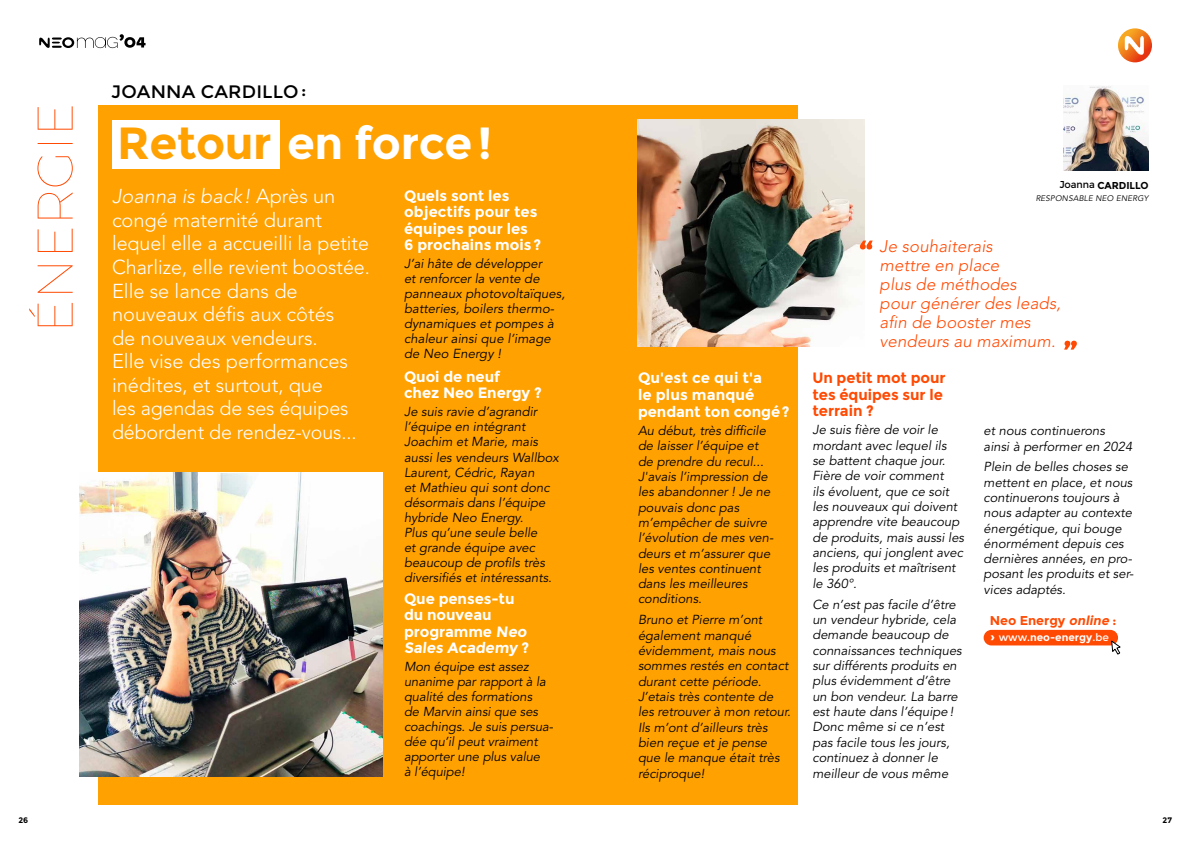
<style>
.page{position:relative;width:1191px;height:851px;background:#fff}
.page>*{position:absolute;margin:0;border:0;box-sizing:border-box;transform-origin:0 0}
.t1{font:700 45px "Montserrat";letter-spacing:-.01em;color:#fff}
.t2{font:300 20px/23.5px "Avenir LT Std";color:#fff}
.t3{font:18px "Montserrat";letter-spacing:.01em;color:#000}
.t4{font:italic 300 16.8px/18.9px "Avenir LT Std";letter-spacing:.005em;color:#ff4a03}
.t5{font:700 15px/16.2px "Montserrat";color:#fff}
.t6{font:700 15px/16.6px "Montserrat";letter-spacing:-.005em;color:#ff4a03}
.t7{font:italic 13px/15.3px "Avenir LT Std";color:#000}
.t8{font:700 12.8px "Montserrat";color:#ff4a03}
.t9{font:700 10.5px "Montserrat";color:#fff}
.t10{font:700 10px "Montserrat";letter-spacing:-.005em;color:#000}
.t11{font:italic 8px "Avenir LT Std";letter-spacing:.025em;color:#000}
.t12{font:700 8px "Montserrat";color:#000}
.s1{color:#ffa100}
.s2{font-style:italic}
.s3{font-weight:400}
.s4{font-size:13.2px}
</style>
<div class="page">
<div style="left:99px;top:105px;width:698px;height:699px;background:#ffa100"></div>
<svg style="left:29px;top:106px;width:44px;height:220px"></svg>
<img style="left:1063px;top:86px;width:85px;height:84px">
<svg style="left:1118px;top:28px;width:34px;height:34px"></svg>
<svg style="left:1124px;top:36px;width:19px;height:19px"></svg>
<img style="left:79px;top:472px;width:304px;height:304px">
<img style="left:637px;top:120px;width:227px;height:227px">
<svg style="left:39px;top:34px;width:106px;height:14px"></svg>
<div style="left:113px;top:120px;width:167px;height:49px;background:#fff"></div>
<svg style="left:1064px;top:340px;width:12px;height:9px"></svg>
<svg style="left:860px;top:240px;width:12px;height:9px"></svg>
<div style="left:983px;top:629px;width:135px;height:16px;background:#ff4a03;border-radius:8px"></div>
<svg style="left:1110px;top:639px;width:11px;height:16px"></svg>
<h3 class="t3" style="left:111px;top:81px;width:197px">JOANNA CARDILLO :</h3>
<h1 class="t1" style="left:117px;top:117px;width:376px"><span class="s1">Retour</span> en force !</h1>
<p class="t2" style="left:112px;top:185px;width:259px"><span class="s2">Joanna is back!</span> Après un congé maternité durant lequel elle a accueilli la petite<br>Charlize, elle revient boostée.<br>Elle se lance dans de nouveaux défis aux côtés<br>de nouveaux vendeurs.<br>Elle vise des performances inédites, et surtout, que<br>les agendas de ses équipes débordent de rendez-vous...</p>
<p class="t10" style="left:1059px;top:179px;width:91px"><span class="s3">Joanna</span> CARDILLO</p>
<p class="t5" style="left:404px;top:187px;width:107px">Quels sont les</p>
<p class="t11" style="left:1035px;top:193px;width:114px">RESPONSABLE NEO ENERGY</p>
<p class="t5" style="left:404px;top:204px;width:139px;line-height:16.5px">objectifs pour tes équipes pour les<br>6 prochains mois?</p>
<p class="t7" style="left:404px;top:256px;width:163px;line-height:15px">J’ai hâte de développer<br>et renforcer la vente de panneaux photovoltaïques, batteries, boilers thermo&shy;dynamiques et pompes à chaleur ainsi que l’image de Neo Energy !</p>
<p class="t5" style="left:404px;top:368px;width:139px;line-height:16.6px">Quoi de neuf<br>chez Neo Energy ?</p>
<p class="t7" style="left:404px;top:404px;width:156px">Je suis ravie d’agrandir l’équipe en intégrant<br>Joachim et Marie, mais aussi les vendeurs Wallbox<br>Laurent, Cédric, Rayan<br>et Mathieu qui sont donc désormais dans l’équipe hybride Neo Energy.<br>Plus qu’une seule belle<br>et grande équipe avec beaucoup de profils très diversifiés et intéressants.</p>
<p class="t5" style="left:404px;top:591px;width:127px">Que penses-tu du nouveau programme Neo<br>Sales Academy ?</p>
<p class="t7" style="left:404px;top:659px;width:151px">Mon équipe est assez unanime par rapport à la qualité des formations<br>de Marvin ainsi que ses coachings. Je suis persua&shy;dée qu’il peut vraiment apporter une plus value<br>à l’équipe!</p>
<p class="t4" style="left:879px;top:237px;width:183px">Je souhaiterais<br>mettre en place<br>plus de méthodes<br>pour générer des leads, afin de booster mes vendeurs au maximum.</p>
<p class="t5" style="left:638px;top:369px;width:153px;line-height:16.8px">Qu'est ce qui t'a<br>le plus manqué pendant ton congé?</p>
<p class="t7" style="left:638px;top:423px;width:137px">Au début, très difficile de laisser l’équipe et de prendre du recul...<br>J'avais l’impression de les abandonner ! Je ne pouvais donc pas m’empêcher de suivre l’évolution de mes ven&shy;deurs et m’assurer que les ventes continuent dans les meilleures conditions.</p>
<p class="t7" style="left:638px;top:612px;width:154px">Bruno et Pierre m’ont également manqué évidemment, mais nous sommes restés en contact durant cette période.<br>J’etais très contente de les retrouver à mon retour.<br>Ils m’ont d’ailleurs très bien reçue et je pense que le manque était très réciproque!</p>
<p class="t6" style="left:812px;top:369px;width:135px">Un petit mot pour tes équipes sur le terrain ?</p>
<p class="t7" style="left:812px;top:422px;width:153px">Je suis fière de voir le mordant avec lequel ils<br>se battent chaque jour.<br>Fière de voir comment<br>ils évoluent, que ce soit les nouveaux qui doivent apprendre vite beaucoup de produits, mais aussi les anciens, qui jonglent avec les produits et maîtrisent le 360°.</p>
<p class="t7" style="left:812px;top:597px;width:151px">Ce n’est pas facile d’être un vendeur hybride, cela demande beaucoup de connaissances techniques sur différents produits en plus évidemment d’être un bon vendeur. La barre est haute dans l’équipe !<br>Donc même si ce n’est pas facile tous les jours, continuez à donner le meilleur de vous même</p>
<p class="t7" style="left:983px;top:423px;width:150px">et nous continuerons ainsi à performer en 2024</p>
<p class="t7" style="left:983px;top:459px;width:151px">Plein de belles choses se mettent en place, et nous continuerons toujours à nous adapter au contexte énergétique, qui bouge énormément depuis ces dernières années, en pro&shy;posant les produits et ser&shy;vices adaptés.</p>
<p class="t8" style="left:989px;top:612px;width:128px">Neo Energy <span class="s2">online</span> :</p>
<p class="t9" style="left:990px;top:630px;width:120px"><span class="s4">›</span> <span class="s3">www.</span>neo-energy<span class="s3">.be</span></p>
<p class="t12" style="left:18px;top:814px;width:11px">26</p>
<p class="t12" style="left:1162px;top:814px;width:11px">27</p>
</div>
